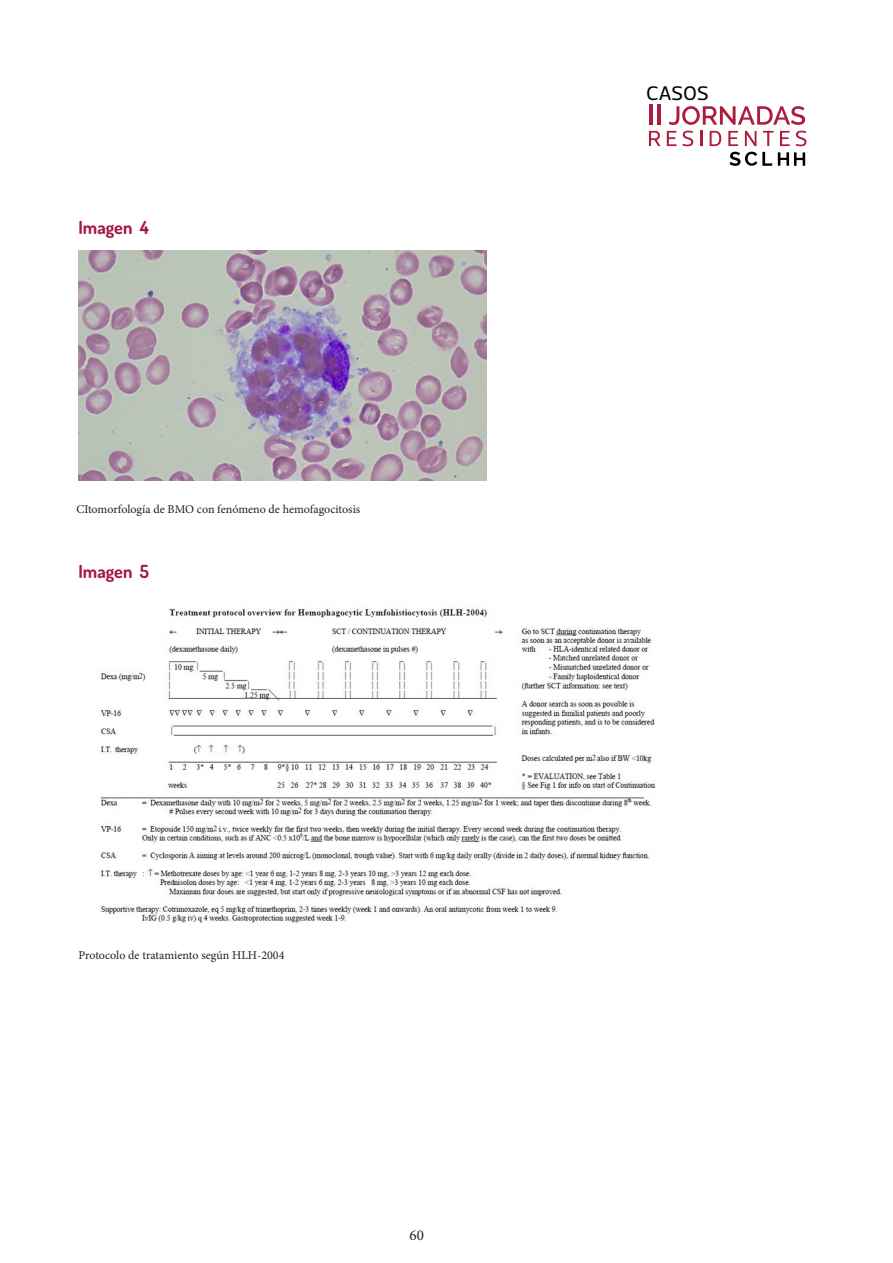
<style>
.page{position:relative;width:893px;height:1263px;background:#fff}
.page>*{position:absolute;margin:0;border:0;box-sizing:border-box;transform-origin:0 0}
.t1{font:19.95px "Acto";color:#000001}
.t2{font:18px "Dosis";color:#a21a42}
.t3{font:15px "Minion Pro";color:#231f20}
.t4{font:12px "Minion Pro";color:#231f20}
</style>
<div class="page">
<hr style="left:650px;top:104px;width:3px;height:21px;background:#ad1c3d">
<hr style="left:657px;top:104px;width:4px;height:21px;background:#ad1c3d">
<svg style="left:669px;top:106px;width:136px;height:19px"></svg>
<svg style="left:649px;top:131px;width:11px;height:15px"></svg>
<svg style="left:667px;top:131px;width:9px;height:15px"></svg>
<svg style="left:682px;top:131px;width:11px;height:15px"></svg>
<svg style="left:700px;top:131px;width:2px;height:15px"></svg>
<svg style="left:710px;top:131px;width:11px;height:15px"></svg>
<svg style="left:728px;top:131px;width:10px;height:15px"></svg>
<svg style="left:745px;top:131px;width:11px;height:15px"></svg>
<svg style="left:763px;top:131px;width:11px;height:15px"></svg>
<svg style="left:780px;top:131px;width:10px;height:15px"></svg>
<svg style="left:796px;top:131px;width:10px;height:15px"></svg>
<svg style="left:729px;top:152px;width:43px;height:14px"></svg>
<svg style="left:778px;top:152px;width:27px;height:14px"></svg>
<img style="left:78px;top:251px;width:409px;height:229px">
<img style="left:100px;top:604px;width:556px;height:323px">
<p class="t2" style="left:78px;top:215px;width:72px">Imagen 4</p>
<p class="t4" style="left:76px;top:501px;width:285px">CItomorfología de BMO con fenómeno de hemofagocitosis</p>
<p class="t2" style="left:78px;top:559px;width:72px">Imagen 5</p>
<p class="t4" style="left:78px;top:947px;width:207px">Protocolo de tratamiento según HLH-2004</p>
<p class="t3" style="left:409px;top:1225px;width:16px">60</p>
<h1 class="t1" style="left:646px;top:81px;width:64px">CASOS</h1>
</div>
